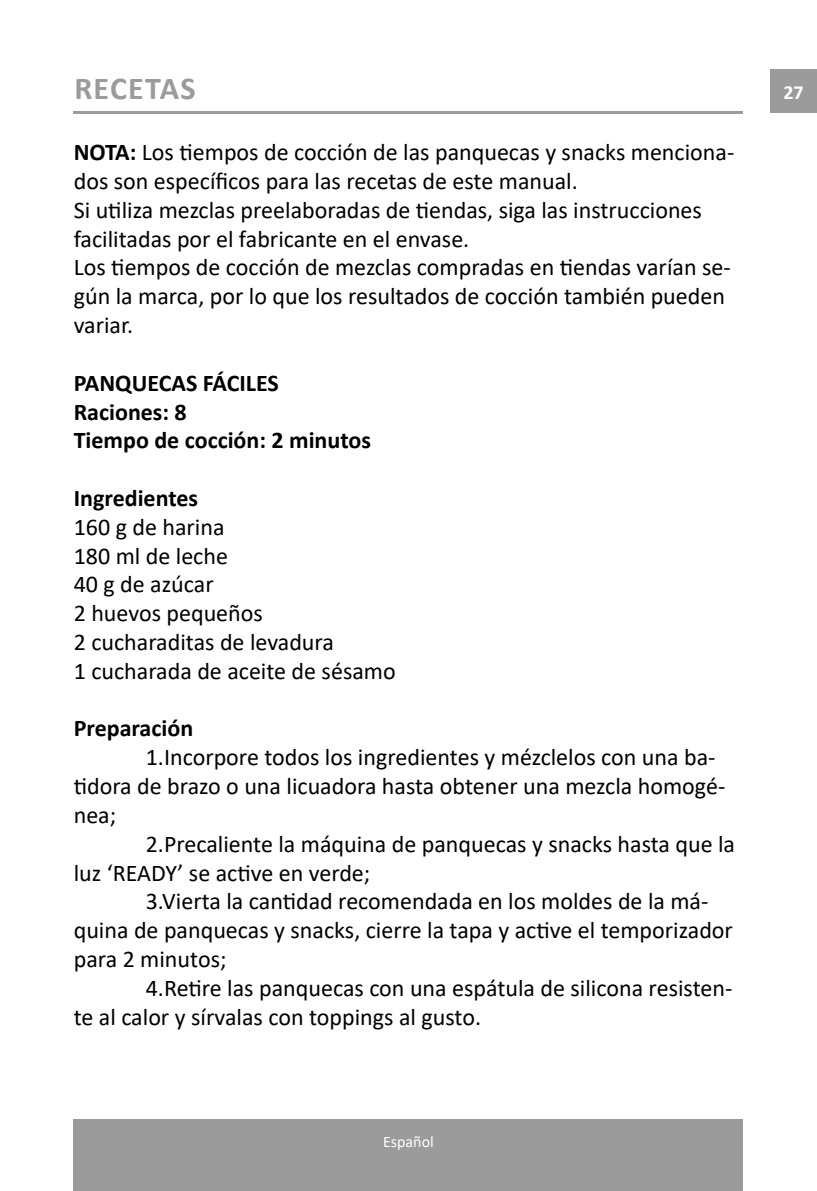
<style>
.page{position:relative;width:817px;height:1191px;background:#fff}
.page>*{position:absolute;margin:0;border:0;box-sizing:border-box;transform-origin:0 0}
.t1{font:700 32px "Calibri";letter-spacing:.04em;color:#9b9b9b}
.t2{font:24px/28.8px "Calibri";color:#000}
.t3{font:700 24px/28.8px "Calibri";color:#000}
.t4{font:700 20px "Calibri";color:#fff}
.t5{font:16px "Calibri";color:#fff}
.s1{font-weight:700}
</style>
<div class="page">
<div style="left:74px;top:1118px;width:669px;height:73px;background:#9b9b9b"></div>
<div style="left:770px;top:69px;width:46px;height:44px;background:#9b9b9b"></div>
<hr style="left:74px;top:111px;width:669px;height:2px;background:#9b9b9b">
<h1 class="t1" style="left:74px;top:66px;width:123px">RECETAS</h1>
<p class="t2" style="left:74px;top:137px;width:662px"><span class="s1">NOTA:</span> Los tiempos de cocción de las panquecas y snacks menciona&shy;dos son específicos para las recetas de este manual.<br>Si utiliza mezclas preelaboradas de tiendas, siga las instrucciones facilitadas por el fabricante en el envase.<br>Los tiempos de cocción de mezclas compradas en tiendas varían se&shy;gún la marca, por lo que los resultados de cocción también pueden variar.</p>
<p class="t3" style="left:74px;top:368px;width:298px">PANQUECAS FÁCILES<br>Raciones: 8<br>Tiempo de cocción: 2 minutos</p>
<p class="t3" style="left:74px;top:483px;width:126px">Ingredientes</p>
<p class="t2" style="left:74px;top:512px;width:323px">160 g de harina<br>180 ml de leche<br>40 g de azúcar<br>2 huevos pequeños<br>2 cucharaditas de levadura<br>1 cucharada de aceite de sésamo</p>
<p class="t3" style="left:74px;top:714px;width:121px">Preparación</p>
<p class="t2" style="left:74px;top:742px;width:653px;text-indent:72px">1.Incorpore todos los ingredientes y mézclelos con una ba&shy;tidora de brazo o una licuadora hasta obtener una mezcla homogé&shy;nea;</p>
<p class="t2" style="left:74px;top:828px;width:662px;text-indent:72px">2.Precaliente la máquina de panquecas y snacks hasta que la luz ‘READY’ se active en verde;</p>
<p class="t2" style="left:74px;top:886px;width:660px;text-indent:72px">3.Vierta la cantidad recomendada en los moldes de la má&shy;quina de panquecas y snacks, cierre la tapa y active el temporizador para 2 minutos;</p>
<p class="t2" style="left:74px;top:972px;width:660px;text-indent:72px">4.Retire las panquecas con una espátula de silicona resisten&shy;te al calor y sírvalas con toppings al gusto.</p>
<p class="t5" style="left:383px;top:1130px;width:52px">Español</p>
<p class="t4" style="left:783px;top:78px;width:22px">27</p>
</div>
